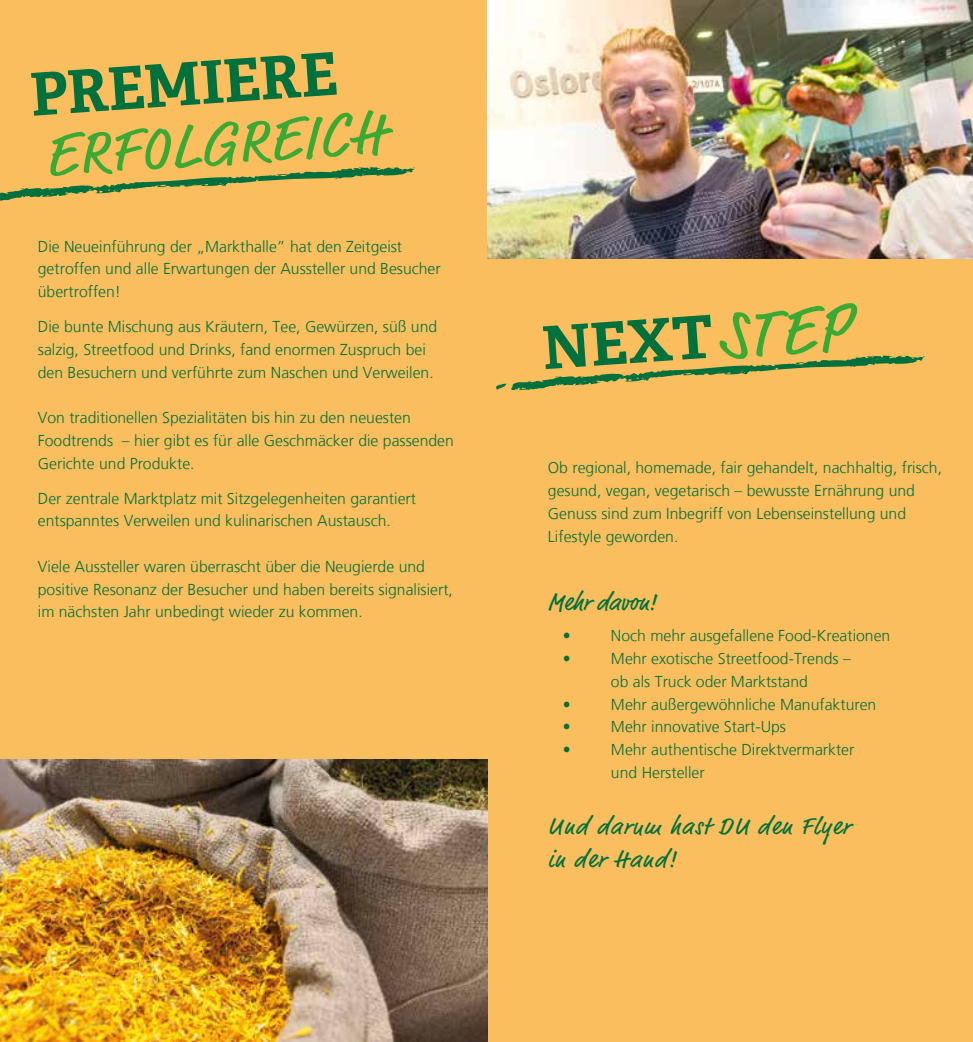
<style>
.page{position:relative;width:973px;height:1042px;background:#fff}
.page>*{position:absolute;margin:0;border:0;box-sizing:border-box;transform-origin:0 0}
.t1{font:62.12px "Market OT";color:#3aaa35}
.t2{font:700 58.98px "Adelle PE";color:#00713c}
.t3{font:24.5px/33.2px "Market OT";letter-spacing:.06em;color:#00713c}
.t4{font:24.5px "Market OT";color:#00713c}
.t5{font:300 15.75px/22.8px "Frutiger LT";color:#00713c}
.s1{font-family:"Market OT";font-weight:400;font-size:68.6px;color:#3aaa35}
</style>
<div class="page">
<div style="left:0;top:0;width:972px;height:1042px;background:#fbbe5e"></div>
<img style="left:487px;top:0;width:485px;height:258px">
<img style="left:0;top:759px;width:487px;height:283px">
<svg style="left:496px;top:355px;width:429px;height:36px"></svg>
<svg style="left:0;top:166px;width:415px;height:35px"></svg>
<h2 class="t2" style="left:27px;top:52px;width:309px;rotate:-4deg">PREMIERE</h2>
<h1 class="t1" style="left:42px;top:119px;width:343px;rotate:-4deg">ERFOLGREICH</h1>
<p class="t5" style="left:38px;top:235px;width:404px">Die Neueinführung der „Markthalle” hat den Zeitgeist getroffen und alle Erwartungen der Aussteller und Besucher übertroffen!</p>
<p class="t5" style="left:38px;top:316px;width:401px">Die bunte Mischung aus Kräutern, Tee, Gewürzen, süß und salzig, Streetfood und Drinks, fand enormen Zuspruch bei den Besuchern und verführte zum Naschen und Verweilen.</p>
<p class="t5" style="left:38px;top:407px;width:417px">Von traditionellen Spezialitäten bis hin zu den neuesten<br>Foodtrends – hier gibt es für alle Geschmäcker die passenden<br>Gerichte und Produkte.</p>
<p class="t5" style="left:38px;top:487px;width:379px">Der zentrale Marktplatz mit Sitzgelegenheiten garantiert entspanntes Verweilen und kulinarischen Austausch.</p>
<p class="t5" style="left:38px;top:555px;width:416px">Viele Aussteller waren überrascht über die Neugierde und positive Resonanz der Besucher und haben bereits signalisiert, im nächsten Jahr unbedingt wieder zu kommen.</p>
<h2 class="t2" style="left:539px;top:306px;width:309px;rotate:-4deg">NEXT<span class="s1">STEP</span></h2>
<p class="t5" style="left:548px;top:457px;width:395px">Ob regional, homemade, fair gehandelt, nachhaltig, frisch, gesund, vegan, vegetarisch – bewusste Ernährung und Genuss sind zum Inbegriff von Lebenseinstellung und Lifestyle geworden.</p>
<h3 class="t4" style="left:548px;top:587px;width:110px">Mehr davon!</h3>
<p class="t5" style="left:562px;top:625px;width:9px">•</p>
<p class="t5" style="left:611px;top:625px;width:281px">Noch mehr ausgefallene Food-Kreationen</p>
<p class="t5" style="left:562px;top:647px;width:9px">•</p>
<p class="t5" style="left:611px;top:647px;width:241px">Mehr exotische Streetfood-Trends – ob als Truck oder Marktstand</p>
<p class="t5" style="left:562px;top:693px;width:9px">•</p>
<p class="t5" style="left:611px;top:693px;width:267px">Mehr außergewöhnliche Manufakturen</p>
<p class="t5" style="left:562px;top:716px;width:9px">•</p>
<p class="t5" style="left:611px;top:716px;width:176px">Mehr innovative Start-Ups</p>
<p class="t5" style="left:562px;top:738px;width:9px">•</p>
<p class="t5" style="left:611px;top:738px;width:245px">Mehr authentische Direktvermarkter und Hersteller</p>
<h3 class="t3" style="left:548px;top:811px;width:304px">Und darum hast DU den Flyer in der Hand!</h3>
</div>
